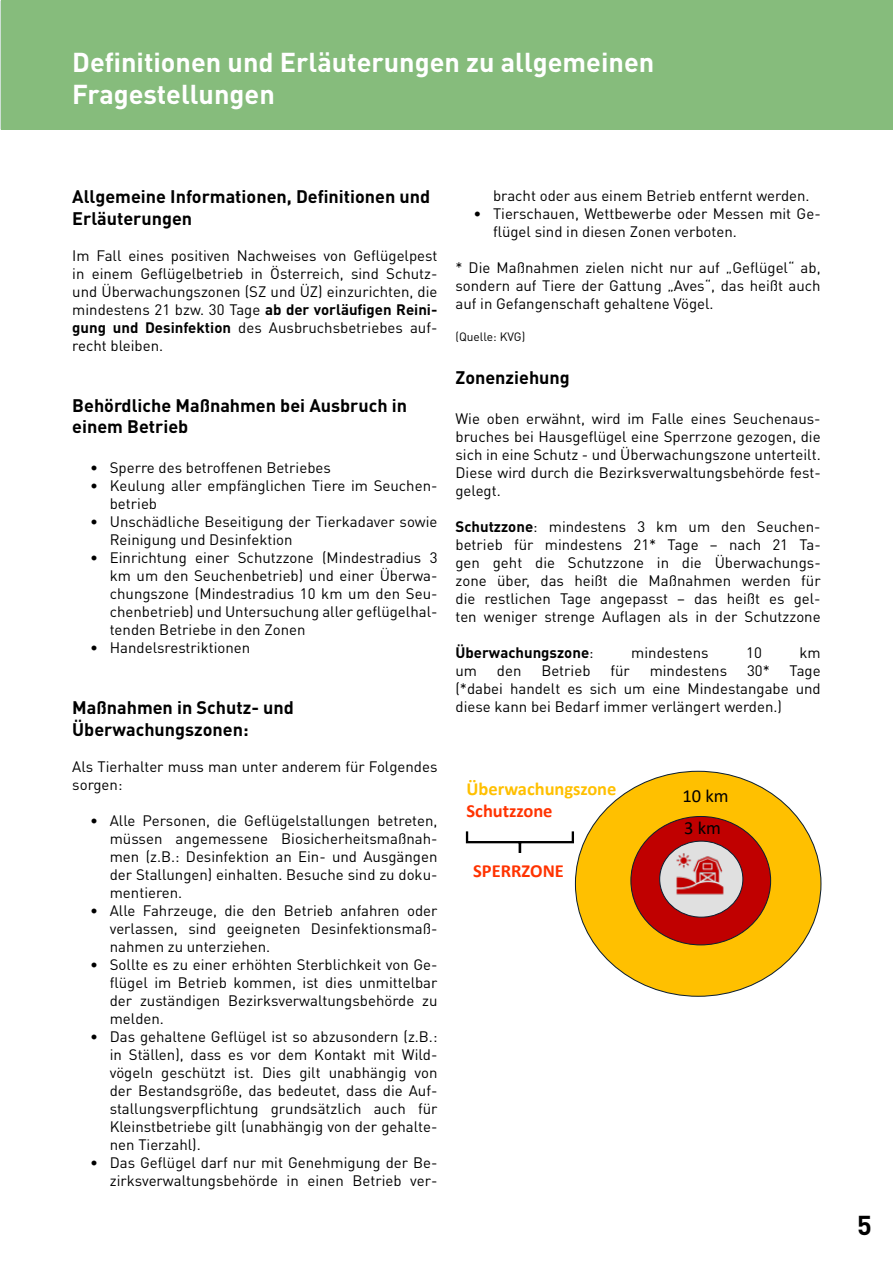
<style>
.page{position:relative;width:893px;height:1263px;background:#fff}
.page>*{position:absolute;margin:0;border:0;box-sizing:border-box;transform-origin:0 0}
.t1{font:700 27px/32.4px "DIN Pro";color:#fff}
.t2{font:700 27px "DIN Pro";color:#000}
.t3{font:700 18.45px "Calibri";color:#f30}
.t4{font:700 18.45px "Calibri";color:#ffc000}
.t5{font:18.45px/32.8px "Calibri";color:#000}
.t6{font:700 18px/21.6px "DIN Pro";color:#000}
.t7{font:15px/18px "DIN Pro";color:#000;text-align:justify}
.t8{font:700 15px "DIN Pro";color:#000}
.t9{font:12px "DIN Pro";color:#000}
.s1{font-weight:700}
.s2{font-weight:400}
</style>
<div class="page">
<div style="left:1px;top:0;width:892px;height:130px;background:#86bc7c"></div>
<div style="left:575px;top:771px;width:246px;height:225px;background:#ffc000;border-radius:50%"></div>
<div style="left:631px;top:816px;width:140px;height:129px;background:#c00000;border-radius:50%"></div>
<div style="left:660px;top:841px;width:83px;height:76px;background:#e0e0e0;border-radius:50%"></div>
<div style="left:659px;top:841px;width:84px;height:77px;border:1px solid #0c1f30;border-radius:50%"></div>
<img style="left:675px;top:849px;width:51px;height:46px">
<svg style="left:465px;top:831px;width:109px;height:22px"></svg>
<h1 class="t1" style="left:72px;top:45px;width:583px">Definitionen und Erläuterungen zu allgemeinen<br>Fragestellungen</h1>
<p class="t6" style="left:72px;top:185px;width:360px">Allgemeine Informationen, Definitionen und<br>Erläuterungen</p>
<p class="t7" style="left:72px;top:246px;width:367px">Im Fall eines positiven Nachweises von Geflügelpest in einem Geflügelbetrieb in Österreich, sind Schutz&shy;und Überwachungszonen (SZ und ÜZ) einzurichten, die mindestens 21 bzw. 30 Tage <span class="s1">ab der vorläufigen Reini&shy;gung und Desinfektion</span> des Ausbruchsbetriebes auf&shy;recht bleiben.</p>
<p class="t6" style="left:72px;top:394px;width:336px">Behördliche Maßnahmen bei Ausbruch in einem Betrieb</p>
<p class="t7" style="left:90px;top:458px;width:242px">• Sperre des betroffenen Betriebes</p>
<p class="t7" style="left:110px;top:476px;width:329px;text-indent:-19px">• Keulung aller empfänglichen Tiere im Seuchen&shy;betrieb</p>
<p class="t7" style="left:110px;top:512px;width:329px;text-indent:-19px">• Unschädliche Beseitigung der Tierkadaver sowie<br>Reinigung und Desinfektion</p>
<p class="t7" style="left:110px;top:548px;width:329px;text-indent:-19px">• Einrichtung einer Schutzzone (Mindestradius 3 km um den Seuchenbetrieb) und einer Überwa&shy;chungszone (Mindestradius 10 km um den Seu&shy;chenbetrieb) und Untersuchung aller geflügelhal&shy;tenden Betriebe in den Zonen</p>
<p class="t7" style="left:90px;top:638px;width:161px">• Handelsrestriktionen</p>
<p class="t6" style="left:72px;top:696px;width:223px">Maßnahmen in Schutz- und<br>Überwachungszonen:</p>
<p class="t7" style="left:72px;top:757px;width:367px">Als Tierhalter muss man unter anderem für Folgendes sorgen:</p>
<p class="t7" style="left:110px;top:811px;width:329px;text-indent:-19px">• Alle Personen, die Geflügelstallungen betreten, müssen angemessene Biosicherheitsmaßnah&shy;men (z.B.: Desinfektion an Ein- und Ausgängen der Stallungen) einhalten. Besuche sind zu doku&shy;mentieren.</p>
<p class="t7" style="left:110px;top:901px;width:329px;text-indent:-19px">• Alle Fahrzeuge, die den Betrieb anfahren oder verlassen, sind geeigneten Desinfektionsmaß&shy;nahmen zu unterziehen.</p>
<p class="t7" style="left:110px;top:955px;width:329px;text-indent:-19px">• Sollte es zu einer erhöhten Sterblichkeit von Ge&shy;flügel im Betrieb kommen, ist dies unmittelbar der zuständigen Bezirksverwaltungsbehörde zu melden.</p>
<p class="t7" style="left:110px;top:1027px;width:329px;text-indent:-19px">• Das gehaltene Geflügel ist so abzusondern (z.B.: in Ställen), dass es vor dem Kontakt mit Wild&shy;vögeln geschützt ist. Dies gilt unabhängig von der Bestandsgröße, das bedeutet, dass die Auf&shy;stallungsverpflichtung grundsätzlich auch für Kleinstbetriebe gilt (unabhängig von der gehalte&shy;nen Tierzahl).</p>
<p class="t7" style="left:90px;top:1153px;width:349px;text-align:right">• Das Geflügel darf nur mit Genehmigung der Be&shy;zirksverwaltungsbehörde in einen Betrieb ver-</p>
<p class="t7" style="left:493px;top:186px;width:318px">bracht oder aus einem Betrieb entfernt werden.</p>
<p class="t7" style="left:493px;top:204px;width:329px;text-indent:-20px">• Tierschauen, Wettbewerbe oder Messen mit Ge&shy;flügel sind in diesen Zonen verboten.</p>
<p class="t7" style="left:455px;top:258px;width:367px">* Die Maßnahmen zielen nicht nur auf „Geflügel“ ab, sondern auf Tiere der Gattung „Aves“, das heißt auch auf in Gefangenschaft gehaltene Vögel.</p>
<p class="t9" style="left:455px;top:329px;width:71px">(Quelle: KVG)</p>
<p class="t6" style="left:455px;top:366px;width:116px">Zonenziehung</p>
<p class="t7" style="left:455px;top:409px;width:367px">Wie oben erwähnt, wird im Falle eines Seuchenaus&shy;bruches bei Hausgeflügel eine Sperrzone gezogen, die sich in eine Schutz - und Überwachungszone unterteilt.<br>Diese wird durch die Bezirksverwaltungsbehörde fest&shy;gelegt.</p>
<p class="t7" style="left:455px;top:517px;width:367px"><span class="s1">Schutzzone</span>: mindestens 3 km um den Seuchen&shy;betrieb für mindestens 21* Tage – nach 21 Ta&shy;gen geht die Schutzzone in die Überwachungs&shy;zone über, das heißt die Maßnahmen werden für die restlichen Tage angepasst – das heißt es gel&shy;ten weniger strenge Auflagen als in der Schutzzone</p>
<p class="t8" style="left:455px;top:642px;width:140px">Überwachungszone<span class="s2">:</span></p>
<p class="t7" style="left:631px;top:643px;width:79px">mindestens</p>
<p class="t7" style="left:746px;top:643px;width:17px">10</p>
<p class="t7" style="left:799px;top:643px;width:23px">km</p>
<p class="t7" style="left:455px;top:661px;width:23px">um</p>
<p class="t7" style="left:497px;top:661px;width:26px">den</p>
<p class="t7" style="left:541px;top:661px;width:51px">Betrieb</p>
<p class="t7" style="left:610px;top:661px;width:21px">für</p>
<p class="t7" style="left:650px;top:661px;width:79px">mindestens</p>
<p class="t7" style="left:747px;top:661px;width:24px">30*</p>
<p class="t7" style="left:455px;top:661px;width:367px;text-indent:334px">Tage (*dabei handelt es sich um eine Mindestangabe und diese kann bei Bedarf immer verlängert werden.)</p>
<p class="t4" style="left:467px;top:776px;width:151px">Überwachungszone</p>
<p class="t3" style="left:467px;top:798px;width:88px">Schutzzone</p>
<p class="t3" style="left:473px;top:857px;width:92px">SPERRZONE</p>
<p class="t5" style="left:682px;top:778px;width:48px">10 km<br>3 km</p>
<h1 class="t2" style="left:857px;top:1206px;width:16px">5</h1>
</div>
